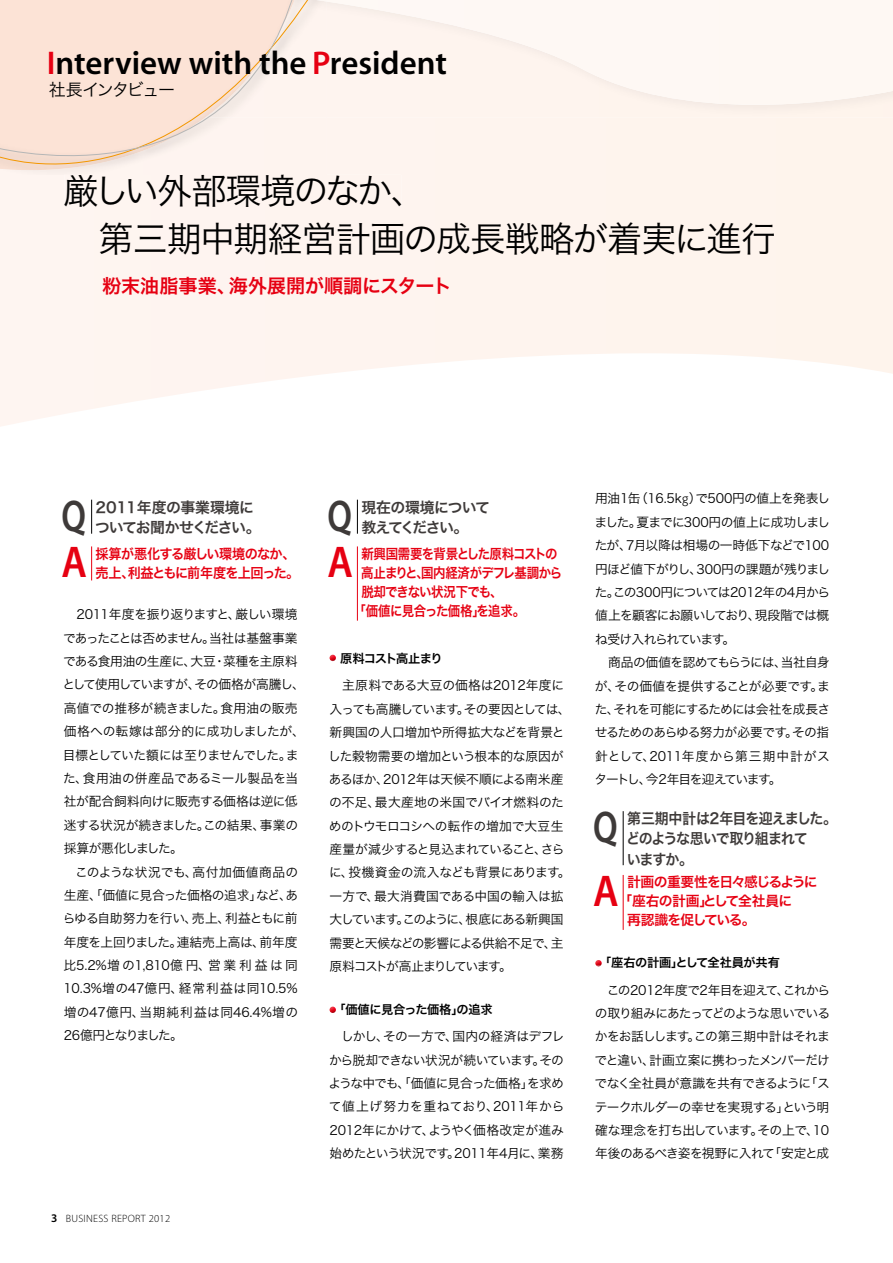
<style>
.page{position:relative;width:893px;height:1263px;background:#fff}
.page>*{position:absolute;margin:0;border:0;box-sizing:border-box;transform-origin:0 0}
.t1{font:44.7px "Myriad MM 565 600";color:#3e3a39;scale:.78 1}
.t2{font:44.7px "Myriad MM 565 600";color:#e60012;scale:.9 1}
.t3{font:35.1px/47.8px "Hira Kaku Pro W3";letter-spacing:-.03em;color:#000}
.t4{font:33px "Myriad MM 565 600";letter-spacing:.015em;color:#000}
.t5{font:19.2px "Hira Kaku Pro W6";color:#e60012}
.t6{font:16.95px "Hira Kaku Pro W3";letter-spacing:-.09em;color:#000}
.t7{font:14.85px/20.2px "Hira Kaku Pro W6";letter-spacing:-.055em;color:#3e3a39;scale:.94 1}
.t8{font:14.85px "Hira Kaku Pro W6";letter-spacing:-.01em;color:#3e3a39}
.t9{font:14.85px "Hira Kaku Pro W6";letter-spacing:-.085em;color:#3e3a39}
.t10{font:14.85px "Hira Kaku Pro W6";letter-spacing:-.035em;color:#3e3a39}
.t11{font:14.85px "Hira Kaku Pro W6";letter-spacing:-.135em;color:#3e3a39}
.t12{font:13.8px "Hira Kaku Pro W6";letter-spacing:-.055em;color:#e60012;scale:.9 1}
.t13{font:13.8px "Hira Kaku Pro W6";letter-spacing:-.055em;color:#e60012;scale:.95 1}
.t14{font:13.8px "Hira Kaku Pro W6";letter-spacing:-.105em;color:#e60012}
.t15{font:13.8px "Hira Kaku Pro W6";letter-spacing:-.055em;color:#e60012}
.t16{font:13.8px "Hira Kaku Pro W6";letter-spacing:-.075em;color:#e60012}
.t17{font:12.75px/23.4px "Hira Kaku Pro W3";letter-spacing:-.035em;color:#000;text-align:justify}
.t18{font:12.15px "Hira Kaku Pro W6";letter-spacing:-.035em;color:#000}
.t19{font:12.15px "Hira Kaku Pro W6";letter-spacing:-.08em;color:#000}
.t20{font:10.65px "Myriad MM 215 600";color:#000}
.s1{color:#e60012}
.s2{font-family:"Myriad MM 565 600";font-size:11.7px}
.s3{font-family:"Formata";font-weight:300}
</style>
<div class="page">
<svg style="left:0;top:117px;width:893px;height:309px"></svg>
<div style="left:317px;top:175px;width:84px;height:32px;background:#fef4ef"></div>
<svg style="left:330px;top:655px;width:6px;height:6px"></svg>
<svg style="left:330px;top:1006px;width:6px;height:7px"></svg>
<svg style="left:595px;top:960px;width:7px;height:6px"></svg>
<div style="left:326px;top:0;width:567px;height:105px;background:#fef8f3"></div>
<hr style="left:91px;top:500px;width:1px;height:34px;background:#000">
<hr style="left:91px;top:546px;width:1px;height:34px;background:#e60012">
<hr style="left:623px;top:811px;width:1px;height:54px;background:#000">
<hr style="left:623px;top:875px;width:1px;height:55px;background:#e60012">
<hr style="left:357px;top:500px;width:1px;height:34px;background:#000">
<hr style="left:357px;top:546px;width:1px;height:75px;background:#e60012">
<img style="left:317px;top:117px;width:9px;height:58px">
<div style="left:0;top:0;width:317px;height:228px;background:#fef4ef"></div>
<svg style="left:0;top:0;width:297px;height:215px"></svg>
<h3 class="t4" style="left:47px;top:47px;width:401px"><span class="s1">I</span>nterview with the <span class="s1">P</span>resident</h3>
<h3 class="t6" style="left:49px;top:74px;width:128px">社長インタビュー</h3>
<h2 class="t3" style="left:64px;top:165px;width:714px">厳しい外部環境のなか、<br>　第三期中期経営計画の成長戦略が着実に進行</h2>
<h3 class="t5" style="left:102px;top:268px;width:351px">粉末油脂事業、海外展開が順調にスタート</h3>
<h1 class="t1" style="left:62px;top:494px;width:32px">Q</h1>
<h1 class="t2" style="left:62px;top:541px;width:29px">A</h1>
<p class="t8" style="left:96px;top:494px;width:160px">2011年度の事業環境に</p>
<p class="t9" style="left:95px;top:514px;width:167px">ついてお聞かせください。</p>
<p class="t13" style="left:96px;top:541px;width:212px">採算が悪化する厳しい環境のなか、</p>
<p class="t13" style="left:96px;top:560px;width:216px">売上、利益ともに前年度を上回った。</p>
<p class="t17" style="left:62px;top:602px;width:244px;text-align:left;text-indent:14px">2011年度を振り返りますと、厳しい環境であったことは否めません。当社は基盤事業である食用油の生産に、大豆・菜種を主原料として使用していますが、その価格が高騰し、高値での推移が続きました。食用油の販売価格への転嫁は部分的に成功しましたが、目標としていた額には至りませんでした。また、食用油の併産品であるミール製品を当社が配合飼料向けに販売する価格は逆に低迷する状況が続きました。この結果、事業の採算が悪化しました。</p>
<p class="t17" style="left:63px;top:859px;width:237px;text-indent:13px">このような状況でも、高付加価値商品の生産、「価値に見合った価格の追求」など、あらゆる自助努力を行い、売上、利益ともに前年度を上回りました。連結売上高は、前年度比5.2%増の1,810億円、営業利益は同10.3%増の47億円、経常利益は同10.5%増の47億円、当期純利益は同46.4%増の26億円となりました。</p>
<p class="t20" style="left:51px;top:1213px;width:121px"><span class="s2">3</span> BUSINESS REPORT 2012</p>
<h1 class="t1" style="left:327px;top:494px;width:32px">Q</h1>
<h1 class="t2" style="left:327px;top:541px;width:29px">A</h1>
<p class="t10" style="left:361px;top:494px;width:130px">現在の環境について</p>
<p class="t11" style="left:361px;top:514px;width:109px">教えてください。</p>
<p class="t12" style="left:361px;top:541px;width:219px">新興国需要を背景とした原料コストの</p>
<p class="t12" style="left:361px;top:560px;width:225px">高止まりと、国内経済がデフレ基調から</p>
<p class="t12" style="left:361px;top:579px;width:158px">脱却できない状況下でも、</p>
<p class="t12" style="left:354px;top:598px;width:192px">「価値に見合った価格」を追求。</p>
<p class="t19" style="left:340px;top:647px;width:104px">原料コスト高止まり</p>
<p class="t17" style="left:328px;top:673px;width:244px;text-align:left;text-indent:14px">主原料である大豆の価格は2012年度に入っても高騰しています。その要因としては、新興国の人口増加や所得拡大などを背景とした穀物需要の増加という根本的な原因があるほか、2012年は天候不順による南米産の不足、最大産地の米国でバイオ燃料のためのトウモロコシへの転作の増加で大豆生産量が減少すると見込まれていること、さらに、投機資金の流入なども背景にあります。一方で、最大消費国である中国の輸入は拡大しています。このように、根底にある新興国需要と天候などの影響による供給不足で、主原料コストが高止まりしています。</p>
<p class="t18" style="left:333px;top:998px;width:161px">「価値に見合った価格」の追求</p>
<p class="t17" style="left:328px;top:1024px;width:237px;text-indent:13px">しかし、その一方で、国内の経済はデフレから脱却できない状況が続いています。そのような中でも、「価値に見合った価格」を求めて値上げ努力を重ねており、2011年から2012年にかけて、ようやく価格改定が進み始めたという状況です。2011年4月に、業務</p>
<p class="t17" style="left:594px;top:486px;width:237px">用油1缶（16.5k<span class="s3">g</span>）で500円の値上を発表しました。夏までに300円の値上に成功しましたが、7月以降は相場の一時低下などで100円ほど値下がりし、300円の課題が残りました。この300円については2012年の4月から値上を顧客にお願いしており、現段階では概ね受け入れられています。</p>
<p class="t17" style="left:595px;top:650px;width:237px;text-indent:13px">商品の価値を認めてもらうには、当社自身が、その価値を提供することが必要です。また、それを可能にするためには会社を成長させるためのあらゆる努力が必要です。その指針として、2011年度から第三期中計がスタートし、今2年目を迎えています。</p>
<h1 class="t1" style="left:593px;top:805px;width:32px">Q</h1>
<h1 class="t2" style="left:593px;top:869px;width:29px">A</h1>
<p class="t7" style="left:626px;top:808px;width:226px">第三期中計は2年目を迎えました。どのような思いで取り組まれて<br>いますか。</p>
<p class="t14" style="left:627px;top:869px;width:192px">計画の重要性を日々感じるように</p>
<p class="t15" style="left:618px;top:888px;width:175px">「座右の計画」として全社員に</p>
<p class="t16" style="left:627px;top:908px;width:130px">再認識を促している。</p>
<p class="t18" style="left:599px;top:951px;width:182px">「座右の計画」として全社員が共有</p>
<p class="t17" style="left:595px;top:977px;width:237px;text-indent:12px">この2012年度で2年目を迎えて、これからの取り組みにあたってどのような思いでいるかをお話しします。この第三期中計はそれまでと違い、計画立案に携わったメンバーだけでなく全社員が意識を共有できるように「ステークホルダーの幸せを実現する」という明確な理念を打ち出しています。その上で、10年後のあるべき姿を視野に入れて「安定と成</p>
</div>
